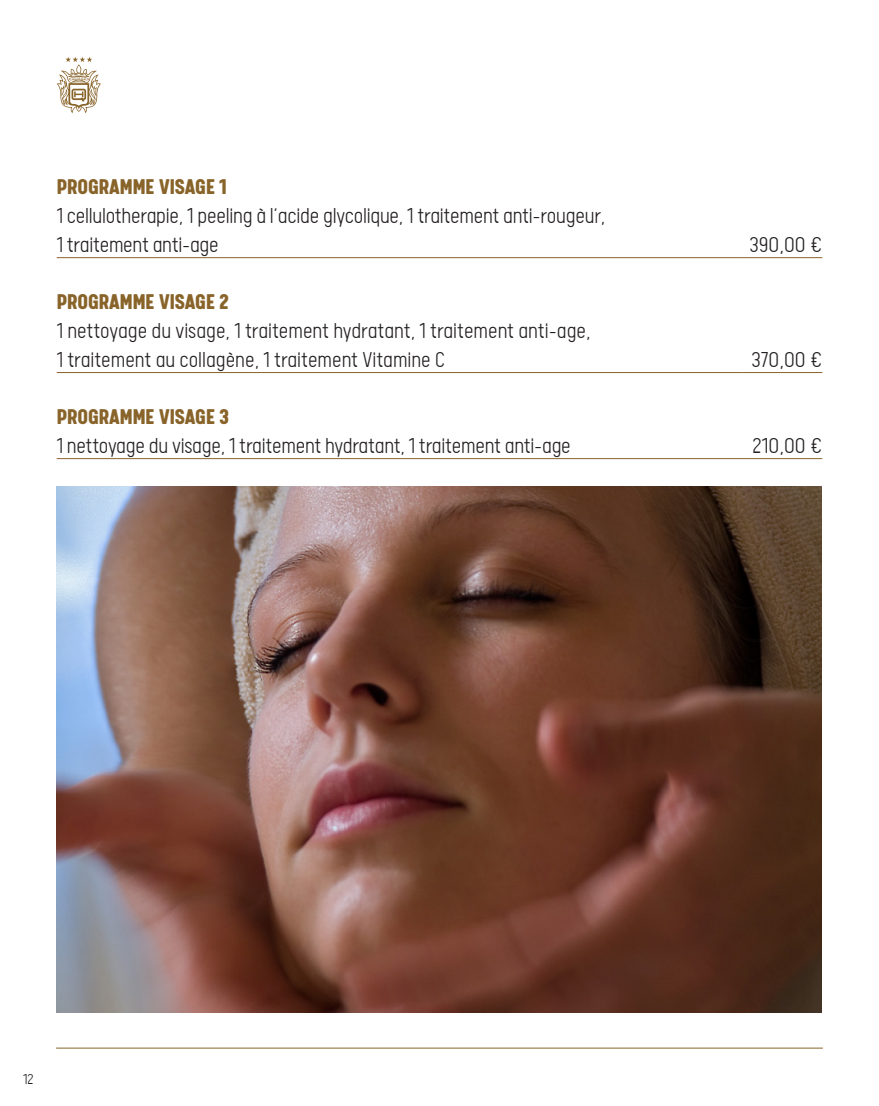
<style>
.page{position:relative;width:879px;height:1106px;background:#fff}
.page>*{position:absolute;margin:0;border:0;box-sizing:border-box;transform-origin:0 0}
.t1{font:300 24px/28.8px "Calps";letter-spacing:-.01em;color:#231f20;scale:.95 1}
.t2{font:900 24px "Calps";color:#89642a}
.t3{font:300 24px "Calps";letter-spacing:-.01em;color:#231f20}
.t4{font:300 16px "Calps";color:#231f20}
</style>
<div class="page">
<hr style="left:57px;top:257px;width:686px;height:1px;background:#89642a">
<hr style="left:743px;top:257px;width:79px;height:1px;background:#89642a">
<hr style="left:57px;top:372px;width:686px;height:1px;background:#89642a">
<hr style="left:743px;top:372px;width:79px;height:1px;background:#89642a">
<hr style="left:57px;top:458px;width:686px;height:1px;background:#89642a">
<hr style="left:743px;top:458px;width:79px;height:1px;background:#89642a">
<svg style="left:57px;top:57px;width:44px;height:56px"></svg>
<img style="left:56px;top:487px;width:765px;height:525px">
<hr style="left:56px;top:1047px;width:767px;height:1px;background:#89642a">
<p class="t2" style="left:57px;top:172px;width:172px">PROGRAMME VISAGE 1</p>
<p class="t1" style="left:57px;top:201px;width:579px">1 cellulotherapie, 1 peeling à l’acide glycolique, 1 traitement anti-rougeur,<br>1 traitement anti-age</p>
<p class="t2" style="left:57px;top:287px;width:174px">PROGRAMME VISAGE 2</p>
<p class="t1" style="left:57px;top:315px;width:563px">1 nettoyage du visage, 1 traitement hydratant, 1 traitement anti-age,<br>1 traitement au collagène, 1 traitement Vitamine C</p>
<p class="t3" style="left:749px;top:231px;width:74px">390,00 €</p>
<p class="t3" style="left:751px;top:346px;width:72px">370,00 €</p>
<p class="t2" style="left:57px;top:401px;width:174px">PROGRAMME VISAGE 3</p>
<p class="t1" style="left:57px;top:430px;width:543px">1 nettoyage du visage, 1 traitement hydratant, 1 traitement anti-age</p>
<p class="t3" style="left:752px;top:432px;width:71px">210,00 €</p>
<p class="t4" style="left:23px;top:1069px;width:12px">12</p>
</div>
